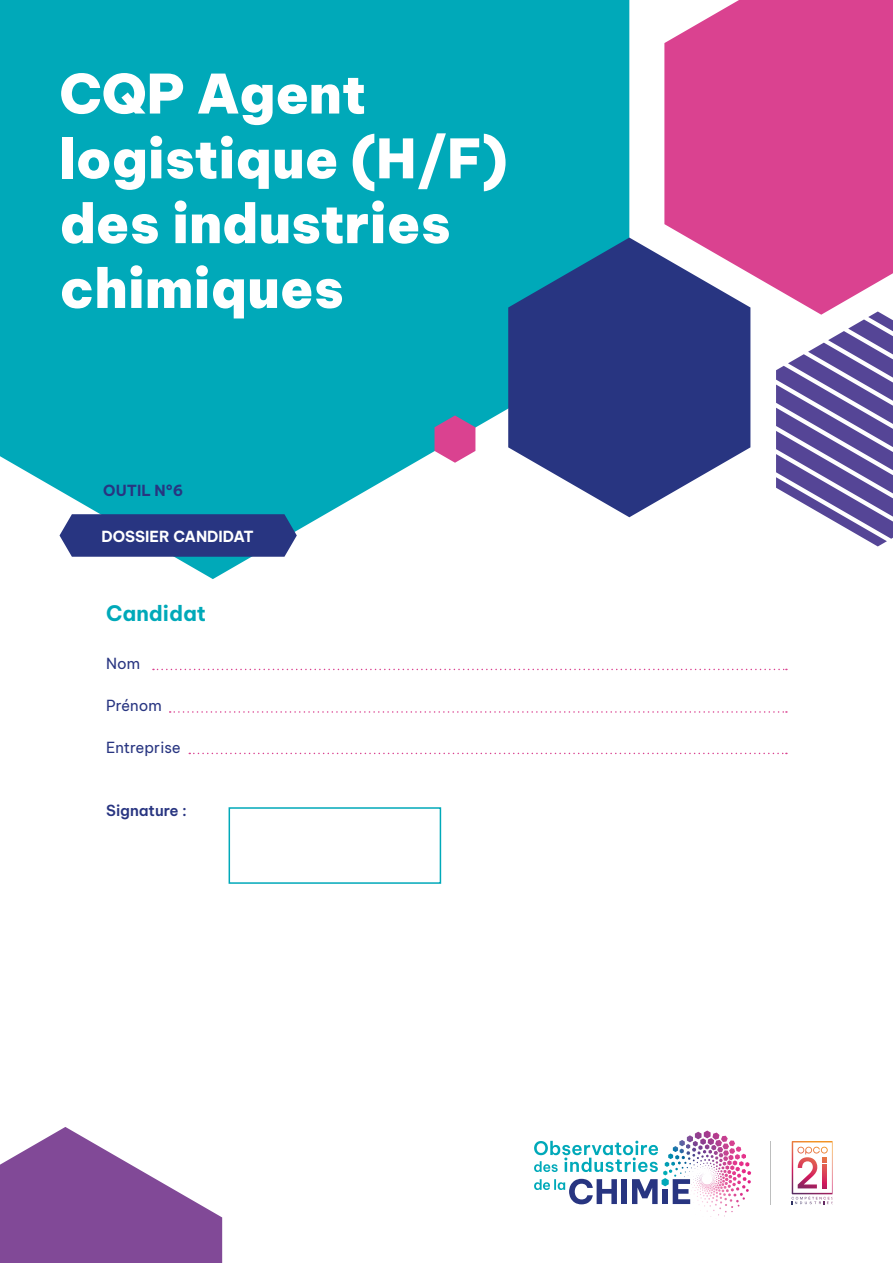
<style>
.page{position:relative;width:893px;height:1263px;background:#fff}
.page>*{position:absolute;margin:0;border:0;box-sizing:border-box;transform-origin:0 0}
.t1{font:900 54px/64.8px "Be Vietnam Pro";color:#fff}
.t2{font:700 21px "Be Vietnam Pro";color:#00a9b9}
.t3{font:15px "Be Vietnam Pro";color:#283581}
.t4{font:700 15px "Be Vietnam Pro";color:#fff}
.t5{font:600 15px "Be Vietnam Pro";color:#283581}
.t6{font:700 15px "Be Vietnam Pro";color:#283581}
</style>
<div class="page">
<svg style="left:0;top:0;width:629px;height:579px;background:#20b3c1"></svg>
<svg style="left:508px;top:238px;width:242px;height:279px;background:#445a97"></svg>
<svg style="left:664px;top:0;width:229px;height:315px;background:#d6549a"></svg>
<svg style="left:0;top:1127px;width:222px;height:136px"></svg>
<svg style="left:434px;top:415px;width:41px;height:48px;background:#c068a3"></svg>
<svg style="left:776px;top:311px;width:117px;height:235px"></svg>
<svg style="left:153px;top:669px;width:634px;height:1px"></svg>
<svg style="left:170px;top:711px;width:617px;height:2px"></svg>
<svg style="left:189px;top:753px;width:598px;height:1px"></svg>
<div style="left:229px;top:807px;width:212px;height:77px;border:2px solid #00a9b9"></div>
<svg style="left:60px;top:514px;width:237px;height:43px;background:#303f87"></svg>
<hr style="left:771px;top:1141px;width:1px;height:63px;background:#bdbebe">
<svg style="left:792px;top:1141px;width:40px;height:63px"></svg>
<div style="left:622px;top:1179px;width:5px;height:25px;background:#283581"></div>
<svg style="left:632px;top:1178px;width:58px;height:26px"></svg>
<img style="left:668px;top:1130px;width:78px;height:36px">
<svg style="left:534px;top:1179px;width:83px;height:25px"></svg>
<svg style="left:534px;top:1141px;width:124px;height:31px"></svg>
<p class="t1" style="left:60px;top:55px;width:449px">CQP Agent logistique (H/F) des industries chimiques</p>
<p class="t6" style="left:103px;top:478px;width:82px">OUTIL N°6</p>
<p class="t4" style="left:101px;top:524px;width:154px">DOSSIER CANDIDAT</p>
<p class="t2" style="left:106px;top:596px;width:101px">Candidat</p>
<p class="t3" style="left:106px;top:651px;width:36px">Nom</p>
<p class="t3" style="left:106px;top:693px;width:57px">Prénom</p>
<p class="t3" style="left:106px;top:735px;width:76px">Entreprise</p>
<p class="t5" style="left:106px;top:798px;width:82px">Signature :</p>
</div>
